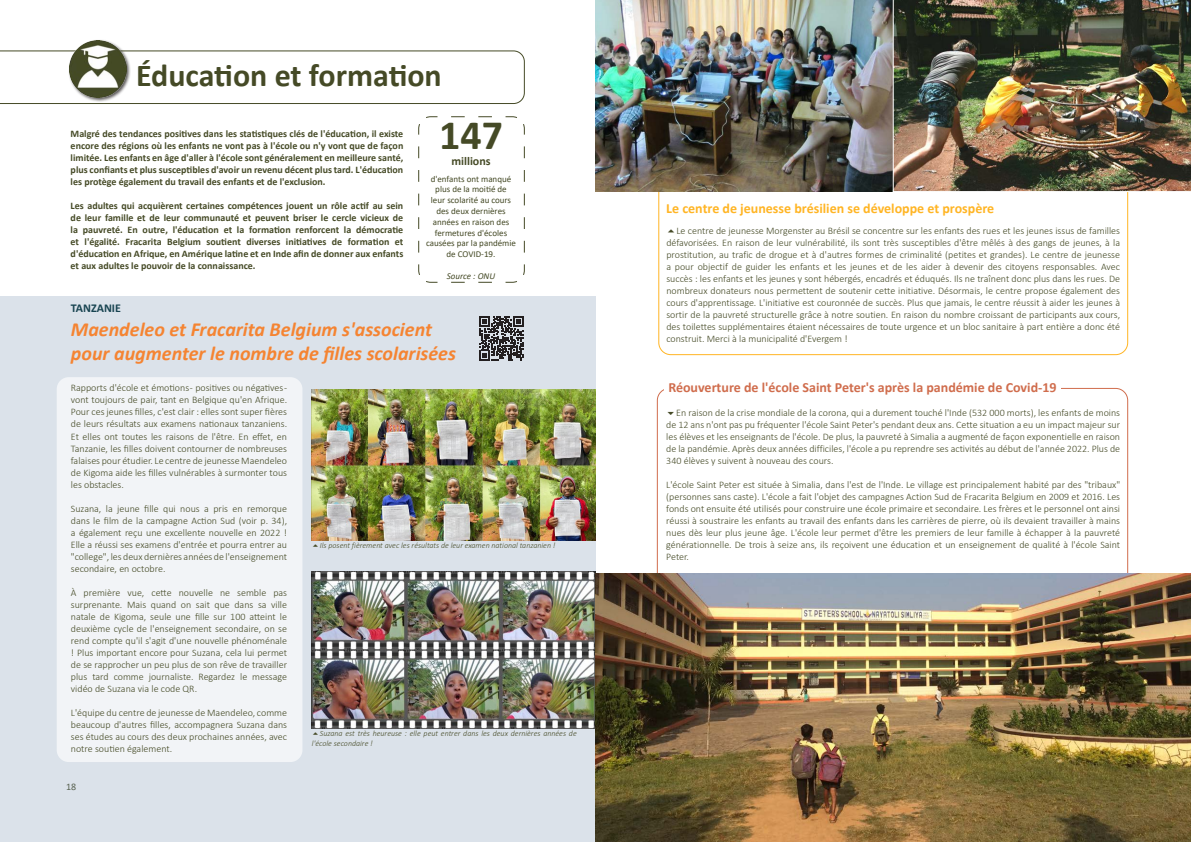
<style>
.page{position:relative;width:1191px;height:842px;background:#fff}
.page>*{position:absolute;margin:0;border:0;box-sizing:border-box;transform-origin:0 0}
.gewoon_tekst_wit_uitgevuld{font:700 42px "Calibri";color:#454a26}
.hoofdtitel{font:700 32px "Calibri";color:#454a26}
.t1{font:italic 700 20px "Calibri";color:#f58432}
.t2{font:700 14px "Calibri";color:#d06d4d}
.t3{font:700 14px "Calibri";color:#ffb524}
.gewoon_tekst_wit_uitgevuld-2{font:700 12px "Calibri";color:#454a26}
.t4{font:700 12px "Calibri";color:#184451}
.t5{font:300 10px/12px "Calibri";color:#454a26;text-align:justify}
.t6{font:700 10px/12px "Calibri";color:#454a26;text-align:justify}
.t7{font:10px "Calibri";color:#454a26}
.gewoon_tekst_wit_uitgevuld-3{font:9px/10.8px "Calibri";color:#454a26;text-align:center}
.gewoon_tekst_wit_uitgevuld-4{font:italic 9px "Calibri";color:#454a26}
.t8{font:italic 300 8px/9.6px "Calibri";color:#454a26}
</style>
<div class="page">
<div style="left:0;top:296px;width:595px;height:546px;background:#dbe2ea"></div>
<svg style="left:0;top:50px;width:525px;height:54px"></svg>
<div style="left:68px;top:39px;width:63px;height:63px;background:#231f20;opacity:.75"></div>
<img style="left:69px;top:40px;width:57px;height:57px">
<svg style="left:418px;top:116px;width:107px;height:167px"></svg>
<div style="left:57px;top:377px;width:245px;height:385px;background:#f2f4f7;border-radius:12px"></div>
<img style="left:312px;top:390px;width:283px;height:150px">
<img style="left:312px;top:571px;width:283px;height:158px">
<svg style="left:479px;top:316px;width:44px;height:44px"></svg>
<img style="left:595px;top:0;width:297px;height:191px">
<img style="left:892px;top:0;width:299px;height:192px">
<img style="left:595px;top:573px;width:596px;height:269px">
<p class="hoofdtitel" style="left:136px;top:53px;width:307px">Éducation et formation</p>
<p class="t6" style="left:71px;top:128px;width:334px">Malgré des tendances positives dans les statistiques clés de l'éducation, il existe encore des régions où les enfants ne vont pas à l'école ou n'y vont que de façon limitée. Les enfants en âge d'aller à l'école sont généralement en meilleure santé, plus confiants et plus susceptibles d'avoir un revenu décent plus tard. L'éducation les protège également du travail des enfants et de l'exclusion.</p>
<p class="t6" style="left:71px;top:200px;width:334px">Les adultes qui acquièrent certaines compétences jouent un rôle actif au sein de leur famille et de leur communauté et peuvent briser le cercle vicieux de la pauvreté. En outre, l'éducation et la formation renforcent la démocratie et l'égalité. Fracarita Belgium soutient diverses initiatives de formation et d'éducation en Afrique, en Amérique latine et en Inde afin de donner aux enfants et aux adultes le pouvoir de la connaissance.</p>
<p class="gewoon_tekst_wit_uitgevuld" style="left:439px;top:105px;width:65px">147</p>
<p class="gewoon_tekst_wit_uitgevuld-2" style="left:451px;top:152px;width:41px">millions</p>
<p class="gewoon_tekst_wit_uitgevuld-3" style="left:426px;top:173px;width:91px">d'enfants ont manqué plus de la moitié de<br>leur scolarité au cours des deux dernières années en raison des fermetures d'écoles causées par la pandémie de COVID-19.</p>
<p class="gewoon_tekst_wit_uitgevuld-4" style="left:447px;top:270px;width:50px">Source : ONU</p>
<p class="t4" style="left:71px;top:299px;width:52px">TANZANIE</p>
<p class="t1" style="left:71px;top:315px;width:362px">Maendeleo et Fracarita Belgium s'associent</p>
<p class="t1" style="left:71px;top:339px;width:386px">pour augmenter le nombre de filles scolarisées</p>
<p class="t5" style="left:71px;top:382px;width:218px">Rapports d'école et émotions - positives ou négatives - vont toujours de pair, tant en Belgique qu'en Afrique.<br>Pour ces jeunes filles, c'est clair : elles sont super fières de leurs résultats aux examens nationaux tanzaniens.<br>Et elles ont toutes les raisons de l'être. En effet, en Tanzanie, les filles doivent contourner de nombreuses falaises pour étudier. Le centre de jeunesse Maendeleo de Kigoma aide les filles vulnérables à surmonter tous les obstacles.</p>
<p class="t5" style="left:71px;top:502px;width:218px">Suzana, la jeune fille qui nous a pris en remorque dans le film de la campagne Action Sud (voir p. 34), a également reçu une excellente nouvelle en 2022 !<br>Elle a réussi ses examens d'entrée et pourra entrer au "college", les deux dernières années de l'enseignement secondaire, en octobre.</p>
<p class="t5" style="left:71px;top:586px;width:218px">À première vue, cette nouvelle ne semble pas surprenante. Mais quand on sait que dans sa ville natale de Kigoma, seule une fille sur 100 atteint le deuxième cycle de l'enseignement secondaire, on se rend compte qu'il s'agit d'une nouvelle phénoménale ! Plus important encore pour Suzana, cela lui permet de se rapprocher un peu plus de son rêve de travailler plus tard comme journaliste. Regardez le message vidéo de Suzana via le code QR.</p>
<p class="t5" style="left:71px;top:706px;width:218px">L'équipe du centre de jeunesse de Maendeleo, comme beaucoup d'autres filles, accompagnera Suzana dans ses études au cours des deux prochaines années, avec notre soutien également.</p>
<p class="t8" style="left:320px;top:541px;width:237px">Ils posent fièrement avec les résultats de leur examen national tanzanien !</p>
<p class="t8" style="left:312px;top:729px;width:266px;text-indent:8px">Suzana est très heureuse : elle peut entrer dans les deux dernières années de l'école secondaire !</p>
<p class="t7" style="left:66px;top:779px;width:12px">18</p>
<p class="t3" style="left:666px;top:199px;width:329px">Le centre de jeunesse brésilien se développe et prospère</p>
<p class="t5" style="left:666px;top:224px;width:455px;text-indent:10px">Le centre de jeunesse Morgenster au Brésil se concentre sur les enfants des rues et les jeunes issus de familles défavorisées. En raison de leur vulnérabilité, ils sont très susceptibles d'être mêlés à des gangs de jeunes, à la prostitution, au trafic de drogue et à d'autres formes de criminalité (petites et grandes). Le centre de jeunesse a pour objectif de guider les enfants et les jeunes et de les aider à devenir des citoyens responsables. Avec succès : les enfants et les jeunes y sont hébergés, encadrés et éduqués. Ils ne traînent donc plus dans les rues. De nombreux donateurs nous permettent de soutenir cette initiative. Désormais, le centre propose également des cours d'apprentissage. L'initiative est couronnée de succès. Plus que jamais, le centre réussit à aider les jeunes à sortir de la pauvreté structurelle grâce à notre soutien. En raison du nombre croissant de participants aux cours, des toilettes supplémentaires étaient nécessaires de toute urgence et un bloc sanitaire à part entière a donc été construit. Merci à la municipalité d'Evergem !</p>
<p class="t2" style="left:668px;top:377px;width:390px">Réouverture de l'école Saint Peter's après la pandémie de Covid-19</p>
<p class="t5" style="left:666px;top:407px;width:455px;text-indent:10px">En raison de la crise mondiale de la corona, qui a durement touché l'Inde (532 000 morts), les enfants de moins de 12 ans n'ont pas pu fréquenter l'école Saint Peter's pendant deux ans. Cette situation a eu un impact majeur sur les élèves et les enseignants de l'école. De plus, la pauvreté à Simalia a augmenté de façon exponentielle en raison de la pandémie. Après deux années difficiles, l'école a pu reprendre ses activités au début de l'année 2022. Plus de 340 élèves y suivent à nouveau des cours.</p>
<p class="t5" style="left:666px;top:479px;width:455px">L'école Saint Peter est située à Simalia, dans l'est de l'Inde. Le village est principalement habité par des "tribaux" (personnes sans caste). L'école a fait l'objet des campagnes Action Sud de Fracarita Belgium en 2009 et 2016. Les fonds ont ensuite été utilisés pour construire une école primaire et secondaire. Les frères et le personnel ont ainsi réussi à soustraire les enfants au travail des enfants dans les carrières de pierre, où ils devaient travailler à mains nues dès leur plus jeune âge. L'école leur permet d'être les premiers de leur famille à échapper à la pauvreté générationnelle. De trois à seize ans, ils reçoivent une éducation et un enseignement de qualité à l'école Saint Peter.</p>
</div>
